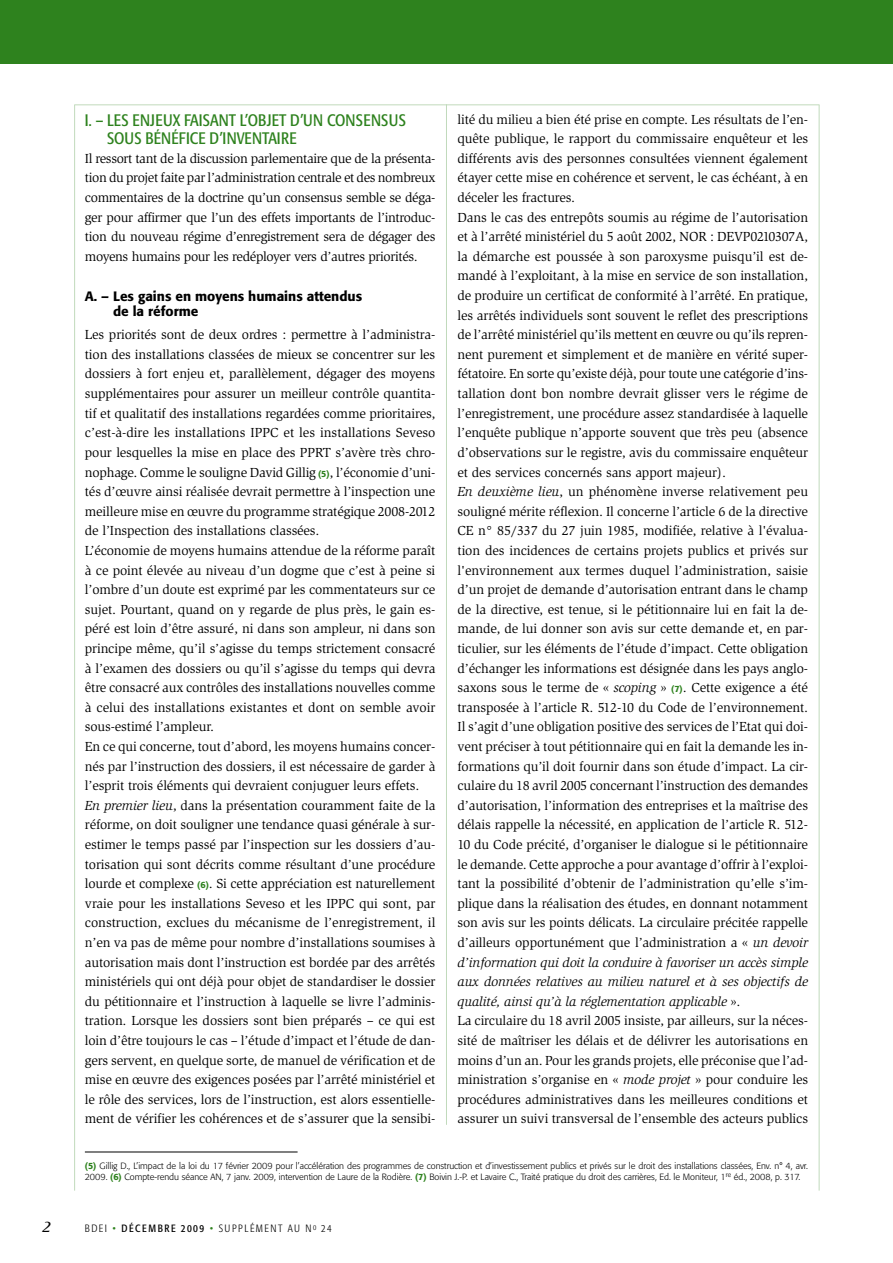
<style>
.page{position:relative;width:893px;height:1263px;background:#fff}
.page>*{position:absolute;margin:0;border:0;box-sizing:border-box;transform-origin:0 0}
.t1{font:condensed 16.5px/18px "Formata";letter-spacing:.01em;color:#2e821e}
.t2{font:700 16.5px "Isadora";color:#000}
.t3{font:13.5px/19.6px "Slimbach";letter-spacing:-.01em;color:#000}
.t4{font:500 13.5px/15px "Formata";color:#000}
.t5{font:300 condensed 10.5px "Formata";letter-spacing:.14em;color:#000}
.t6{font:300 9px/10.5px "Formata";color:#000}
.s1{font-style:italic}
.s2{font-family:"Formata";font-weight:500;font-size:9px;color:#2e821e}
.s3{font-weight:500;color:#2e821e}
.s4{color:#2e821e}
.s5{font-weight:400}
</style>
<div class="page">
<hr style="left:446px;top:104px;width:1px;height:1021px;background:#c1dabc">
<hr style="left:74px;top:105px;width:1px;height:1086px;background:#c1dabc">
<hr style="left:74px;top:104px;width:745px;height:1px;background:#c1dabc">
<hr style="left:818px;top:105px;width:1px;height:1086px;background:#c1dabc">
<div style="left:0;top:0;width:892px;height:64px;background:#2e821e"></div>
<hr style="left:85px;top:1152px;width:212px;height:1px;background:#000">
<p class="t3" style="left:457px;top:110px;width:352px">lité du milieu a bien été prise en compte. Les résultats de l’en&shy;quête publique, le rapport du commissaire enquêteur et les différents avis des personnes consultées viennent également étayer cette mise en cohérence et servent, le cas échéant, à en déceler les fractures.<br>Dans le cas des entrepôts soumis au régime de l’autorisation et à l’arrêté ministériel du 5 août 2002, NOR : DEVP0210307A, la démarche est poussée à son paroxysme puisqu’il est de&shy;mandé à l’exploitant, à la mise en service de son installation, de produire un certificat de conformité à l’arrêté. En pratique, les arrêtés individuels sont souvent le reflet des prescriptions de l’arrêté ministériel qu’ils mettent en œuvre ou qu’ils repren&shy;nent purement et simplement et de manière en vérité super&shy;fétatoire. En sorte qu’existe déjà, pour toute une catégorie d’ins&shy;tallation dont bon nombre devrait glisser vers le régime de l’enregistrement, une procédure assez standardisée à laquelle l’enquête publique n’apporte souvent que très peu (absence d’observations sur le registre, avis du commissaire enquêteur et des services concernés sans apport majeur).<br><span class="s1">En deuxième lieu</span>, un phénomène inverse relativement peu souligné mérite réflexion. Il concerne l’article 6 de la directive CE n° 85/337 du 27 juin 1985, modifiée, relative à l'évalua&shy;tion des incidences de certains projets publics et privés sur l'environnement aux termes duquel l’administration, saisie d’un projet de demande d’autorisation entrant dans le champ de la directive, est tenue, si le pétitionnaire lui en fait la de&shy;mande, de lui donner son avis sur cette demande et, en par&shy;ticulier, sur les éléments de l’étude d’impact. Cette obligation d’échanger les informations est désignée dans les pays anglo&shy;saxons sous le terme de « <span class="s1">scoping</span> » <span class="s2">(7)</span>. Cette exigence a été transposée à l’article R. 512-10 du Code de l’environnement.<br>Il s’agit d’une obligation positive des services de l’Etat qui doi&shy;vent préciser à tout pétitionnaire qui en fait la demande les in&shy;formations qu’il doit fournir dans son étude d’impact. La cir&shy;culaire du 18 avril 2005 concernant l’instruction des demandes d’autorisation, l’information des entreprises et la maîtrise des délais rappelle la nécessité, en application de l’article R. 512- 10 du Code précité, d’organiser le dialogue si le pétitionnaire le demande. Cette approche a pour avantage d’offrir à l’exploi&shy;tant la possibilité d’obtenir de l’administration qu’elle s’im&shy;plique dans la réalisation des études, en donnant notamment son avis sur les points délicats. La circulaire précitée rappelle d’ailleurs opportunément que l’administration a « <span class="s1">un devoir d’information qui doit la conduire à favoriser un accès simple aux données relatives au milieu naturel et à ses objectifs de qualité, ainsi qu’à la réglementation applicable</span> ».<br>La circulaire du 18 avril 2005 insiste, par ailleurs, sur la néces&shy;sité de maîtriser les délais et de délivrer les autorisations en moins d’un an. Pour les grands projets, elle préconise que l’ad&shy;ministration s’organise en « <span class="s1">mode projet</span> » pour conduire les procédures administratives dans les meilleures conditions et assurer un suivi transversal de l’ensemble des acteurs publics</p>
<p class="t6" style="left:85px;top:1162px;width:724px"><span class="s3">(5)</span> Gillig D., L’impact de la loi du 17 février 2009 pour l’accélération des programmes de construction et d’investissement publics et privés sur le droit des installations classées, Env. n° 4, avr.<br>2009. <span class="s3">(6)</span> Compte-rendu séance AN, 7 janv. 2009, intervention de Laure de la Rodière. <span class="s3">(7)</span> Boivin J.-P. et Lavaire C., Traité pratique du droit des carrières, Ed. le Moniteur, 1<sup>re</sup> éd., 2008, p. 317.</p>
<p class="t1" style="left:107px;top:113px;width:300px;text-indent:-22px">I. – LES ENJEUX FAISANT L’OBJET D’UN CONSENSUS<br>SOUS BÉNÉFICE D’INVENTAIRE</p>
<p class="t3" style="left:85px;top:149px;width:352px;text-align:justify">Il ressort tant de la discussion parlementaire que de la présenta&shy;tion du projet faite par l’administration centrale et des nombreux commentaires de la doctrine qu’un consensus semble se déga&shy;ger pour affirmer que l’un des effets importants de l’introduc&shy;tion du nouveau régime d’enregistrement sera de dégager des moyens humains pour les redéployer vers d’autres priorités.</p>
<p class="t4" style="left:113px;top:290px;width:251px;text-indent:-28px">A. – Les gains en moyens humains attendus de la réforme</p>
<p class="t3" style="left:85px;top:326px;width:352px">Les priorités sont de deux ordres : permettre à l’administra&shy;tion des installations classées de mieux se concentrer sur les dossiers à fort enjeu et, parallèlement, dégager des moyens supplémentaires pour assurer un meilleur contrôle quantita&shy;tif et qualitatif des installations regardées comme prioritaires, c’est-à-dire les installations IPPC et les installations Seveso pour lesquelles la mise en place des PPRT s’avère très chro&shy;nophage. Comme le souligne David Gillig <span class="s2">(5)</span>, l’économie d’uni&shy;tés d’œuvre ainsi réalisée devrait permettre à l’inspection une meilleure mise en œuvre du programme stratégique 2008-2012 de l’Inspection des installations classées.<br>L’économie de moyens humains attendue de la réforme paraît à ce point élevée au niveau d’un dogme que c’est à peine si l’ombre d’un doute est exprimé par les commentateurs sur ce sujet. Pourtant, quand on y regarde de plus près, le gain es&shy;péré est loin d’être assuré, ni dans son ampleur, ni dans son principe même, qu’il s’agisse du temps strictement consacré à l’examen des dossiers ou qu’il s’agisse du temps qui devra être consacré aux contrôles des installations nouvelles comme à celui des installations existantes et dont on semble avoir sous-estimé l’ampleur.<br>En ce qui concerne, tout d’abord, les moyens humains concer&shy;nés par l’instruction des dossiers, il est nécessaire de garder à l’esprit trois éléments qui devraient conjuguer leurs effets.<br><span class="s1">En premier lieu</span>, dans la présentation couramment faite de la réforme, on doit souligner une tendance quasi générale à sur&shy;estimer le temps passé par l’inspection sur les dossiers d’au&shy;torisation qui sont décrits comme résultant d’une procédure lourde et complexe <span class="s2">(6)</span>. Si cette appréciation est naturellement vraie pour les installations Seveso et les IPPC qui sont, par construction, exclues du mécanisme de l’enregistrement, il n’en va pas de même pour nombre d’installations soumises à autorisation mais dont l’instruction est bordée par des arrêtés ministériels qui ont déjà pour objet de standardiser le dossier du pétitionnaire et l’instruction à laquelle se livre l’adminis&shy;tration. Lorsque les dossiers sont bien préparés – ce qui est loin d’être toujours le cas – l’étude d’impact et l’étude de dan&shy;gers servent, en quelque sorte, de manuel de vérification et de mise en œuvre des exigences posées par l’arrêté ministériel et le rôle des services, lors de l’instruction, est alors essentielle&shy;ment de vérifier les cohérences et de s’assurer que la sensibi-</p>
<p class="t2" style="left:42px;top:1220px;width:11px">2</p>
<p class="t5" style="left:85px;top:1224px;width:248px">BDEI <span class="s4">•</span> <span class="s5">DÉCEMBRE 2009</span> <span class="s4">•</span> SUPPLÉMENT AU N<sup>0</sup> 24</p>
</div>
